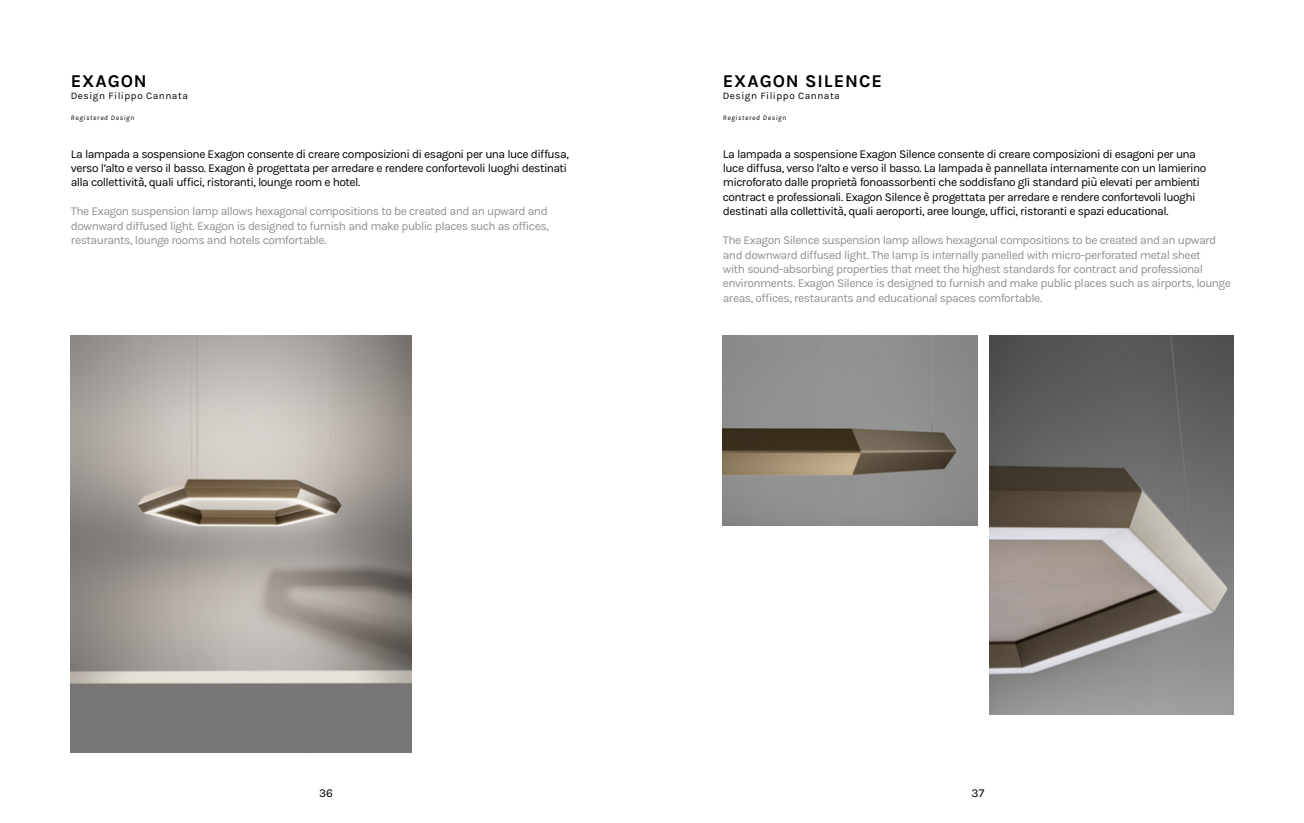
<style>
.page{position:relative;width:1304px;height:823px;background:#fff}
.page>*{position:absolute;margin:0;border:0;box-sizing:border-box;transform-origin:0 0}
.t1{font:700 18px "Karla";letter-spacing:.05em;color:#000}
.t2{font:12px/14.4px "Karla";letter-spacing:-.045em;color:#000}
.t3{font:12px/14.4px "Karla";letter-spacing:-.045em;color:#909090}
.t4{font:10px "Karla";letter-spacing:.05em;color:#000}
.t5{font:italic 7px "Karla";letter-spacing:.1em;color:#000}
</style>
<div class="page">
<img style="left:989px;top:335px;width:244px;height:378px">
<img style="left:71px;top:335px;width:340px;height:416px">
<img style="left:723px;top:335px;width:255px;height:189px">
<h1 class="t1" style="left:71px;top:71px;width:78px">EXAGON</h1>
<p class="t4" style="left:71px;top:91px;width:119px">Design Filippo Cannata</p>
<p class="t5" style="left:71px;top:114px;width:65px">Registered Design</p>
<p class="t2" style="left:71px;top:146px;width:500px">La lampada a sospensione Exagon consente di creare composizioni di esagoni per una luce diffusa, verso l’alto e verso il basso. Exagon è progettata per arredare e rendere confortevoli luoghi destinati alla collettività, quali uffici, ristoranti, lounge room e hotel.</p>
<p class="t3" style="left:71px;top:204px;width:479px;text-align:justify">The Exagon suspension lamp allows hexagonal compositions to be created and an upward and downward diffused light. Exagon is designed to furnish and make public places such as offices, restaurants, lounge rooms and hotels comfortable.</p>
<h1 class="t1" style="left:723px;top:71px;width:161px">EXAGON SILENCE</h1>
<p class="t4" style="left:723px;top:91px;width:119px">Design Filippo Cannata</p>
<p class="t5" style="left:723px;top:114px;width:65px">Registered Design</p>
<p class="t2" style="left:723px;top:146px;width:485px">La lampada a sospensione Exagon Silence consente di creare composizioni di esagoni per una luce diffusa, verso l’alto e verso il basso. La lampada è pannellata internamente con un lamierino microforato dalle proprietà fonoassorbenti che soddisfano gli standard più elevati per ambienti contract e professionali. Exagon Silence è progettata per arredare e rendere confortevoli luoghi destinati alla collettività, quali aeroporti, aree lounge, uffici, ristoranti e spazi educational.</p>
<p class="t3" style="left:723px;top:233px;width:510px">The Exagon Silence suspension lamp allows hexagonal compositions to be created and an upward and downward diffused light. The lamp is internally panelled with micro-perforated metal sheet<br>with sound-absorbing properties that meet the highest standards for contract and professional environments. Exagon Silence is designed to furnish and make public places such as airports, lounge areas, offices, restaurants and educational spaces comfortable.</p>
<p class="t2" style="left:319px;top:786px;width:15px">36</p>
<p class="t2" style="left:972px;top:786px;width:14px">37</p>
</div>
